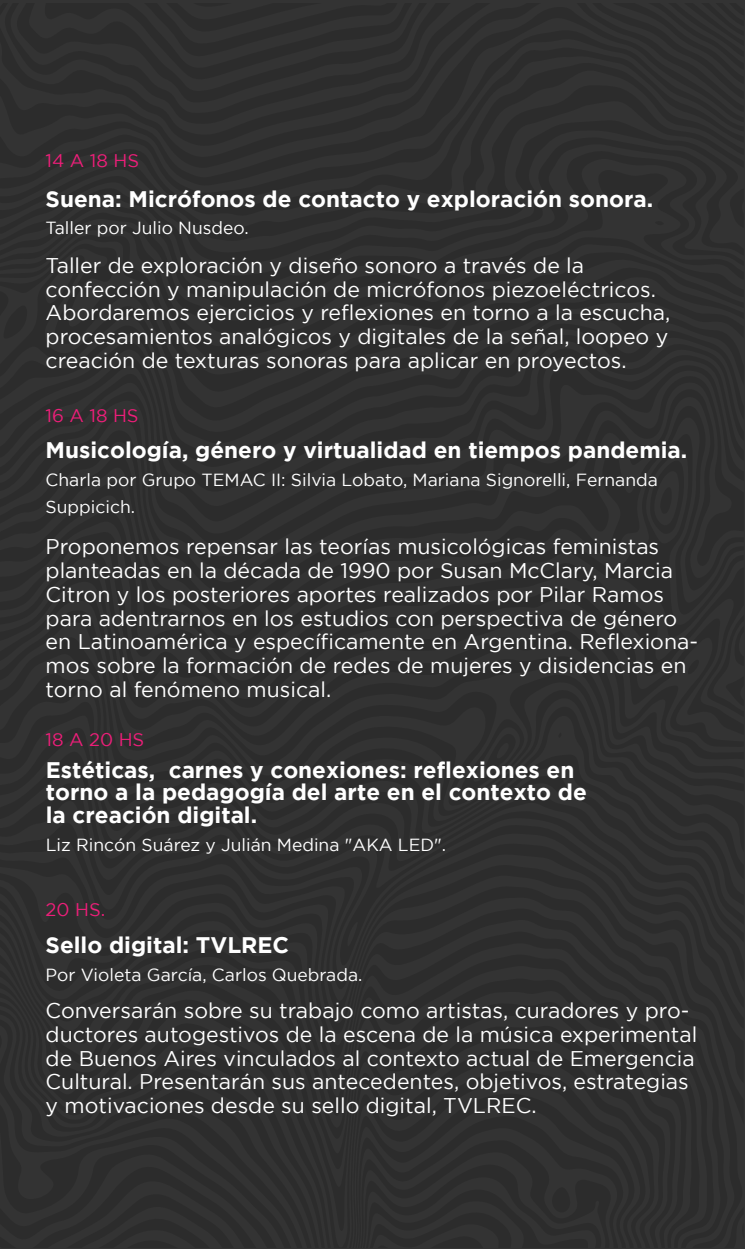
<style>
.page{position:relative;width:745px;height:1249px;background:#fff}
.page>*{position:absolute;margin:0;border:0;box-sizing:border-box;transform-origin:0 0}
.t1{font:700 22.5px/22.9px "Gotham";color:#fff}
.t2{font:21.25px/23.8px "Gotham";color:#fff}
.t3{font:18.25px "Gotham";color:#ed1e79}
.t4{font:17.5px/27.5px "Gotham";color:#fff}
</style>
<div class="page">
<div style="left:0;top:545px;width:744px;height:5px;background:#303030"></div>
<div style="left:654px;top:1083px;width:60px;height:165px;background:#2e2e2e"></div>
<div style="left:654px;top:1029px;width:90px;height:54px;background:#2e2e2e"></div>
<div style="left:0;top:522px;width:744px;height:23px;background:#2e2e2e"></div>
<div style="left:0;top:550px;width:744px;height:15px;background:#2c2c2c"></div>
<div style="left:331px;top:1029px;width:323px;height:219px;background:#2e2e2e"></div>
<div style="left:0;top:493px;width:744px;height:29px;background:#2d2d2d"></div>
<div style="left:0;top:565px;width:744px;height:26px;background:#2d2d2d"></div>
<div style="left:4px;top:3px;width:593px;height:26px;background:#303030"></div>
<div style="left:0;top:216px;width:729px;height:8px;background:#333"></div>
<div style="left:0;top:393px;width:744px;height:100px;background:#303030"></div>
<div style="left:0;top:591px;width:744px;height:109px;background:#2e2e2e"></div>
<div style="left:0;top:982px;width:744px;height:47px;background:#2e2e2e"></div>
<div style="left:0;top:360px;width:744px;height:33px;background:#2e2e2e"></div>
<div style="left:0;top:700px;width:744px;height:27px;background:#303030"></div>
<div style="left:0;top:201px;width:729px;height:15px;background:#303030"></div>
<div style="left:0;top:942px;width:744px;height:40px;background:#303030"></div>
<div style="left:0;top:727px;width:744px;height:215px;background:#2f2f2f"></div>
<div style="left:0;top:224px;width:744px;height:136px;background:#2f2f2f"></div>
<div style="left:0;top:29px;width:744px;height:172px;background:#2f2f2f"></div>
<div style="left:15px;top:3px;width:457px;height:99px;background:#2f2f2f"></div>
<div style="left:345px;top:1070px;width:301px;height:178px;background:#2f2f2f"></div>
<div style="left:348px;top:1093px;width:288px;height:155px;background:#2f2f2f"></div>
<div style="left:0;top:993px;width:331px;height:255px;background:#303030"></div>
<div style="left:0;top:1001px;width:325px;height:247px;background:#2f2f2f"></div>
<div style="left:45px;top:3px;width:398px;height:77px;background:#2f2f2f"></div>
<div style="left:0;top:1143px;width:290px;height:105px;background:#2e2e2e"></div>
<div style="left:597px;top:3px;width:147px;height:67px;background:#2f2f2f"></div>
<svg style="left:729px;top:188px;width:15px;height:40px"></svg>
<svg style="left:0;top:3px;width:39px;height:13px"></svg>
<div style="left:707px;top:615px;width:37px;height:102px;background:#303030"></div>
<svg style="left:0;top:1034px;width:3px;height:15px"></svg>
<svg style="left:718px;top:1207px;width:26px;height:41px"></svg>
<div style="left:598px;top:169px;width:70px;height:31px;background:#2c2c2c"></div>
<svg style="left:655px;top:220px;width:9px;height:6px"></svg>
<svg style="left:0;top:291px;width:27px;height:48px"></svg>
<svg style="left:688px;top:660px;width:11px;height:14px"></svg>
<svg style="left:558px;top:732px;width:4px;height:6px"></svg>
<div style="left:352px;top:1115px;width:272px;height:133px;background:#2e2e2e"></div>
<div style="left:461px;top:718px;width:63px;height:75px;background:#303030"></div>
<div style="left:650px;top:460px;width:34px;height:74px;background:#2f2f2f"></div>
<p class="t3" style="left:46px;top:150px;width:95px">14 A 18 HS</p>
<p class="t1" style="left:46px;top:187px;width:609px">Suena: Micrófonos de contacto y exploración sonora.</p>
<p class="t4" style="left:46px;top:214px;width:205px">Taller por Julio Nusdeo.</p>
<p class="t2" style="left:46px;top:253px;width:626px">Taller de exploración y diseño sonoro a través de la confección y manipulación de micrófonos piezoeléctricos.<br>Abordaremos ejercicios y reflexiones en torno a la escucha, procesamientos analógicos y digitales de la señal, loopeo y creación de texturas sonoras para aplicar en proyectos.</p>
<p class="t3" style="left:46px;top:405px;width:95px">16 A 18 HS</p>
<p class="t1" style="left:46px;top:438px;width:643px">Musicología, género y virtualidad en tiempos pandemia.</p>
<p class="t4" style="left:46px;top:465px;width:614px">Charla por Grupo TEMAC II: Silvia Lobato, Mariana Signorelli, Fernanda<br>Suppicich.</p>
<p class="t2" style="left:46px;top:534px;width:654px">Proponemos repensar las teorías musicológicas feministas planteadas en la década de 1990 por Susan McClary, Marcia Citron y los posteriores aportes realizados por Pilar Ramos para adentrarnos en los estudios con perspectiva de género en Latinoamérica y específicamente en Argentina. Reflexiona&shy;mos sobre la formación de redes de mujeres y disidencias en torno al fenómeno musical.</p>
<p class="t3" style="left:46px;top:729px;width:100px">18 A 20 HS</p>
<p class="t1" style="left:46px;top:757px;width:543px">Estéticas, carnes y conexiones: reflexiones en torno a la pedagogía del arte en el contexto de la creación digital.</p>
<p class="t4" style="left:46px;top:830px;width:402px">Liz Rincón Suárez y Julián Medina "AKA LED".</p>
<p class="t3" style="left:46px;top:899px;width:61px">20 HS.</p>
<p class="t1" style="left:46px;top:933px;width:245px">Sello digital: TVLREC</p>
<p class="t4" style="left:46px;top:960px;width:318px">Por Violeta García, Carlos Quebrada.</p>
<p class="t2" style="left:46px;top:998px;width:653px">Conversarán sobre su trabajo como artistas, curadores y pro&shy;ductores autogestivos de la escena de la música experimental de Buenos Aires vinculados al contexto actual de Emergencia Cultural. Presentarán sus antecedentes, objetivos, estrategias y motivaciones desde su sello digital, TVLREC.</p>
</div>
